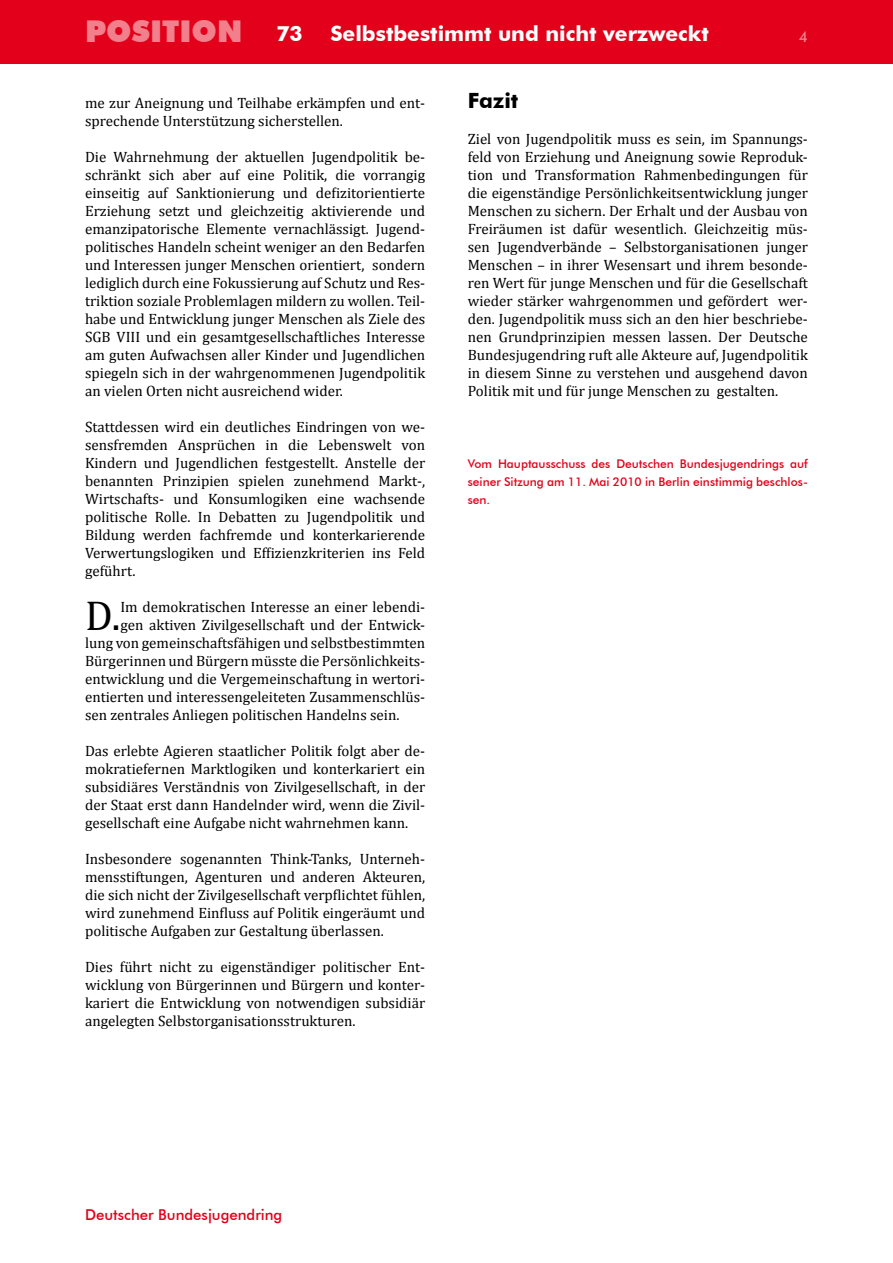
<style>
.page{position:relative;width:893px;height:1263px;background:#fff}
.page>*{position:absolute;margin:0;border:0;box-sizing:border-box;transform-origin:0 0}
.t1{font:42px "Cambria";color:#000}
.t2{font:900 30px "Futura BT";color:#f1808c}
.t3{font:700 21px "Futura BT";color:#fff}
.t4{font:700 21px "Futura BT";color:#000}
.t5{font:15px/18px "Cambria";color:#000;text-align:justify}
.t6{font:500 15px "Futura BT";color:#e2001a}
.t7{font:500 15px "Futura BT";color:#f1808c}
.t8{font:500 12px/18px "Futura BT";color:#e2001a;text-align:justify}
</style>
<div class="page">
<div style="left:0;top:0;width:893px;height:64px;background:#e2001a"></div>
<h2 class="t2" style="left:85px;top:13px;width:159px">POSITION</h2>
<p class="t7" style="left:799px;top:28px;width:11px">4</p>
<h3 class="t3" style="left:276px;top:21px;width:28px">73</h3>
<h3 class="t3" style="left:330px;top:21px;width:380px">Selbstbestimmt und nicht verzweckt</h3>
<p class="t5" style="left:85px;top:94px;width:342px">me zur Aneignung und Teilhabe erkämpfen und ent&shy;sprechende Unterstützung sicherstellen.</p>
<p class="t5" style="left:85px;top:148px;width:342px">Die Wahrnehmung der aktuellen Jugendpolitik be&shy;schränkt sich aber auf eine Politik, die vorrangig einseitig auf Sanktionierung und defizitorientierte Erziehung setzt und gleichzeitig aktivierende und emanzipatorische Elemente vernachlässigt. Jugend&shy;politisches Handeln scheint weniger an den Bedarfen und Interessen junger Menschen orientiert, sondern lediglich durch eine Fokussierung auf Schutz und Res&shy;triktion soziale Problemlagen mildern zu wollen. Teil&shy;habe und Entwicklung junger Menschen als Ziele des SGB VIII und ein gesamtgesellschaftliches Interesse am guten Aufwachsen aller Kinder und Jugendlichen spiegeln sich in der wahrgenommenen Jugendpolitik an vielen Orten nicht ausreichend wider.</p>
<p class="t5" style="left:85px;top:418px;width:342px">Stattdessen wird ein deutliches Eindringen von we&shy;sensfremden Ansprüchen in die Lebenswelt von Kindern und Jugendlichen festgestellt. Anstelle der benannten Prinzipien spielen zunehmend Markt-, Wirtschafts- und Konsumlogiken eine wachsende politische Rolle. In Debatten zu Jugendpolitik und Bildung werden fachfremde und konterkarierende Verwertungslogiken und Effizienzkriterien ins Feld geführt.</p>
<h1 class="t1" style="left:85px;top:591px;width:37px">D.</h1>
<p class="t5" style="left:120px;top:598px;width:306px">Im demokratischen Interesse an einer lebendi-</p>
<p class="t5" style="left:120px;top:616px;width:306px">gen aktiven Zivilgesellschaft und der Entwick-</p>
<p class="t5" style="left:85px;top:634px;width:342px">lung von gemeinschaftsfähigen und selbstbestimmten</p>
<p class="t5" style="left:85px;top:652px;width:342px">Bürgerinnen und Bürgern müsste die Persönlichkeits-</p>
<p class="t5" style="left:85px;top:670px;width:342px">entwicklung und die Vergemeinschaftung in wertori-</p>
<p class="t5" style="left:85px;top:688px;width:342px">entierten und interessengeleiteten Zusammenschlüs-</p>
<p class="t5" style="left:85px;top:706px;width:316px">sen zentrales Anliegen politischen Handelns sein.</p>
<p class="t5" style="left:85px;top:742px;width:342px">Das erlebte Agieren staatlicher Politik folgt aber de&shy;mokratiefernen Marktlogiken und konterkariert ein subsidiäres Verständnis von Zivilgesellschaft, in der der Staat erst dann Handelnder wird, wenn die Zivil&shy;gesellschaft eine Aufgabe nicht wahrnehmen kann.</p>
<p class="t5" style="left:85px;top:850px;width:342px">Insbesondere sogenannten Think-Tanks, Unterneh&shy;mensstiftungen, Agenturen und anderen Akteuren, die sich nicht der Zivilgesellschaft verpflichtet fühlen, wird zunehmend Einfluss auf Politik eingeräumt und politische Aufgaben zur Gestaltung überlassen.</p>
<p class="t5" style="left:85px;top:958px;width:342px">Dies führt nicht zu eigenständiger politischer Ent&shy;wicklung von Bürgerinnen und Bürgern und konter&shy;kariert die Entwicklung von notwendigen subsidiär angelegten Selbstorganisationsstrukturen.</p>
<h3 class="t4" style="left:468px;top:88px;width:52px">Fazit</h3>
<p class="t5" style="left:468px;top:130px;width:342px">Ziel von Jugendpolitik muss es sein, im Spannungs&shy;feld von Erziehung und Aneignung sowie Reproduk&shy;tion und Transformation Rahmenbedingungen für die eigenständige Persönlichkeitsentwicklung junger Menschen zu sichern. Der Erhalt und der Ausbau von Freiräumen ist dafür wesentlich. Gleichzeitig müs&shy;sen Jugendverbände – Selbstorganisationen junger Menschen – in ihrer Wesensart und ihrem besonde&shy;ren Wert für junge Menschen und für die Gesellschaft wieder stärker wahrgenommen und gefördert wer&shy;den. Jugendpolitik muss sich an den hier beschriebe&shy;nen Grundprinzipien messen lassen. Der Deutsche Bundesjugendring ruft alle Akteure auf, Jugendpolitik in diesem Sinne zu verstehen und ausgehend davon Politik mit und für junge Menschen zu gestalten.</p>
<p class="t8" style="left:468px;top:455px;width:342px">Vom Hauptausschuss des Deutschen Bundesjugendrings auf seiner Sitzung am 11. Mai 2010 in Berlin einstimmig beschlos&shy;sen.</p>
<p class="t6" style="left:85px;top:1206px;width:199px">Deutscher Bundesjugendring</p>
</div>
